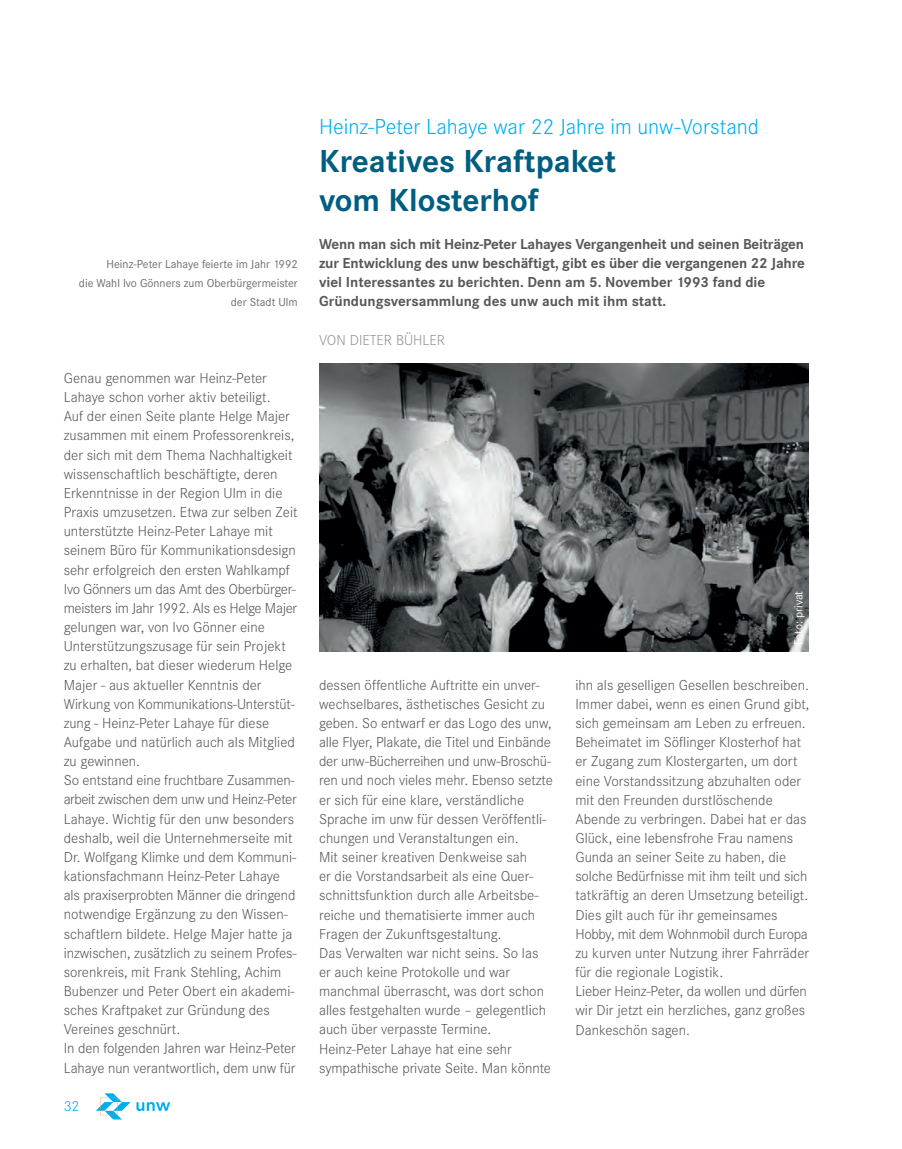
<style>
.page{position:relative;width:902px;height:1149px;background:#fff}
.page>*{position:absolute;margin:0;border:0;box-sizing:border-box;transform-origin:0 0}
.ü1{font:700 33px/38.2px "Corporate S";color:#005e80}
.Rubrik_blau{font:300 22.5px "Corporate S";color:#00aeef}
.Teasertext{font:300 15px/19.2px "Corporate S";color:#57585a}
.Teasertext-2{font:700 15px/19.2px "Corporate S";letter-spacing:-.01em;color:#57585a}
.Autorenangaben{font:300 15px "Corporate S";color:#939598}
.t1{font:300 15px "Corporate S";color:#00aeef}
.bu{font:12px/19.2px "Corporate S";color:#6c6d70;text-align:right}
.Fotonachweis_weiss{font:12px "Corporate S";color:#fff}
</style>
<div class="page">
<img style="left:319px;top:364px;width:489px;height:287px">
<svg style="left:96px;top:1093px;width:74px;height:26px"></svg>
<p class="bu" style="left:79px;top:254px;width:220px">Heinz-Peter Lahaye feierte im Jahr 1992<br>die Wahl Ivo Gönners zum Oberbürgermeister der Stadt Ulm</p>
<p class="Teasertext" style="left:64px;top:368px;width:235px">Genau genommen war Heinz-Peter Lahaye schon vorher aktiv beteiligt.<br>Auf der einen Seite plante Helge Majer zusammen mit einem Professorenkreis, der sich mit dem Thema Nachhaltigkeit wissenschaftlich beschäftigte, deren Erkenntnisse in der Region Ulm in die Praxis umzusetzen. Etwa zur selben Zeit unterstützte Heinz-Peter Lahaye mit seinem Büro für Kommunikationsdesign sehr erfolgreich den ersten Wahlkampf Ivo Gönners um das Amt des Oberbürger&shy;meisters im Jahr 1992. Als es Helge Majer gelungen war, von Ivo Gönner eine Unterstützungszusage für sein Projekt zu erhalten, bat dieser wiederum Helge Majer - aus aktueller Kenntnis der Wirkung von Kommunikations-Unterstüt&shy;zung - Heinz-Peter Lahaye für diese Aufgabe und natürlich auch als Mitglied zu gewinnen.</p>
<p class="Teasertext" style="left:64px;top:770px;width:234px">So entstand eine fruchtbare Zusammen&shy;arbeit zwischen dem unw und Heinz-Peter Lahaye. Wichtig für den unw besonders deshalb, weil die Unternehmerseite mit Dr. Wolfgang Klimke und dem Kommuni&shy;kationsfachmann Heinz-Peter Lahaye als praxiserprobten Männer die dringend notwendige Ergänzung zu den Wissen&shy;schaftlern bildete. Helge Majer hatte ja inzwischen, zusätzlich zu seinem Profes&shy;sorenkreis, mit Frank Stehling, Achim Bubenzer und Peter Obert ein akademi&shy;sches Kraftpaket zur Gründung des Vereines geschnürt.</p>
<p class="Teasertext" style="left:64px;top:1038px;width:233px">In den folgenden Jahren war Heinz-Peter<br>Lahaye nun verantwortlich, dem unw für</p>
<p class="t1" style="left:64px;top:1096px;width:17px">32</p>
<p class="Rubrik_blau" style="left:319px;top:114px;width:441px">Heinz-Peter Lahaye war 22 Jahre im unw-Vorstand</p>
<p class="ü1" style="left:319px;top:143px;width:299px">Kreatives Kraftpaket vom Klosterhof</p>
<p class="Teasertext-2" style="left:319px;top:234px;width:487px">Wenn man sich mit Heinz-Peter Lahayes Vergangenheit und seinen Beiträgen zur Entwicklung des unw beschäftigt, gibt es über die vergangenen 22 Jahre viel Interessantes zu berichten. Denn am 5. November 1993 fand die Gründungsversammlung des unw auch mit ihm statt.</p>
<p class="Autorenangaben" style="left:319px;top:331px;width:127px">VON DIETER BÜHLER</p>
<p class="Teasertext" style="left:319px;top:675px;width:235px">dessen öffentliche Auftritte ein unver&shy;wechselbares, ästhetisches Gesicht zu geben. So entwarf er das Logo des unw, alle Flyer, Plakate, die Titel und Einbände der unw-Bücherreihen und unw-Broschü&shy;ren und noch vieles mehr. Ebenso setzte er sich für eine klare, verständliche Sprache im unw für dessen Veröffentli&shy;chungen und Veranstaltungen ein.</p>
<p class="Teasertext" style="left:319px;top:847px;width:221px">Mit seiner kreativen Denkweise sah er die Vorstandsarbeit als eine Quer&shy;schnittsfunktion durch alle Arbeitsbe&shy;reiche und thematisierte immer auch Fragen der Zukunftsgestaltung.</p>
<p class="Teasertext" style="left:319px;top:943px;width:228px">Das Verwalten war nicht seins. So las er auch keine Protokolle und war manchmal überrascht, was dort schon alles festgehalten wurde – gelegentlich auch über verpasste Termine.</p>
<p class="Teasertext" style="left:319px;top:1038px;width:233px">Heinz-Peter Lahaye hat eine sehr sympathische private Seite. Man könnte</p>
<p class="Fotonachweis_weiss" style="left:791px;top:645px;width:56px;rotate:-90deg">Foto: privat</p>
<p class="Teasertext" style="left:575px;top:675px;width:235px">ihn als geselligen Gesellen beschreiben.<br>Immer dabei, wenn es einen Grund gibt, sich gemeinsam am Leben zu erfreuen.<br>Beheimatet im Söflinger Klosterhof hat er Zugang zum Klostergarten, um dort eine Vorstandssitzung abzuhalten oder mit den Freunden durstlöschende Abende zu verbringen. Dabei hat er das Glück, eine lebensfrohe Frau namens Gunda an seiner Seite zu haben, die solche Bedürfnisse mit ihm teilt und sich tatkräftig an deren Umsetzung beteiligt.<br>Dies gilt auch für ihr gemeinsames Hobby, mit dem Wohnmobil durch Europa zu kurven unter Nutzung ihrer Fahrräder für die regionale Logistik.</p>
<p class="Teasertext" style="left:575px;top:981px;width:233px">Lieber Heinz-Peter, da wollen und dürfen wir Dir jetzt ein herzliches, ganz großes<br>Dankeschön sagen.</p>
</div>
